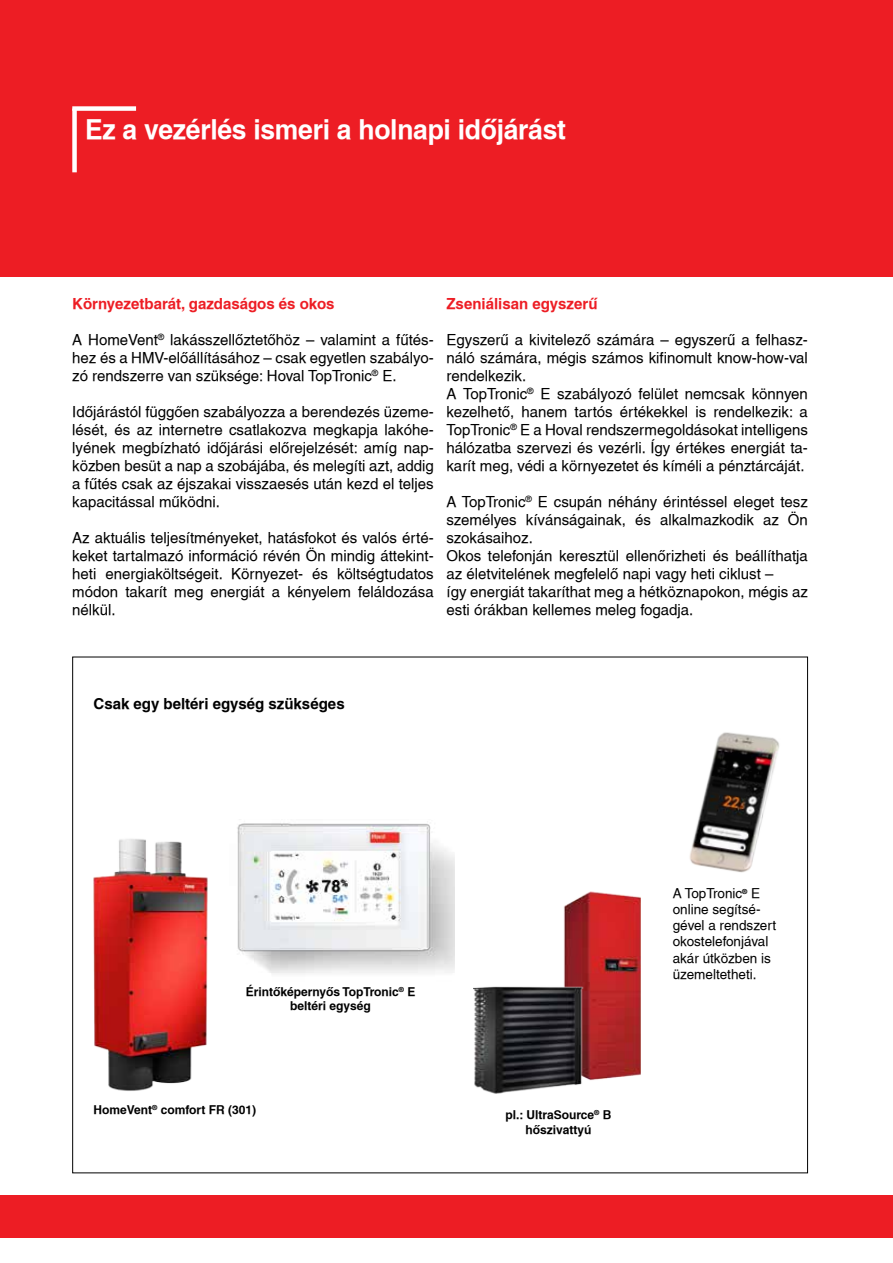
<style>
.page{position:relative;width:893px;height:1263px;background:#fff}
.page>*{position:absolute;margin:0;border:0;box-sizing:border-box;transform-origin:0 0}
.t1{font:700 27px "H Helvetica";letter-spacing:-.01em;color:#fff}
.t2{font:15px/18px "H Helvetica Normal";color:#000;text-align:justify}
.t3{font:700 15px "H Helvetica";color:#ed1d24}
.t4{font:700 15px "H Helvetica";color:#000}
.t5{font:13.5px/16.2px "H Helvetica Normal";color:#000}
.t6{font:700 12px/14.4px "H Helvetica";color:#000;text-align:center}
</style>
<div class="page">
<div style="left:0;top:1195px;width:893px;height:42px;background:#ed1d24"></div>
<div style="left:0;top:0;width:893px;height:276px;background:#ed1d24"></div>
<img style="left:237px;top:823px;width:218px;height:151px">
<div style="left:72px;top:106px;width:64px;height:5px;background:#fff"></div>
<div style="left:72px;top:109px;width:5px;height:63px;background:#fff"></div>
<img style="left:94px;top:839px;width:114px;height:252px">
<img style="left:564px;top:891px;width:77px;height:189px">
<img style="left:473px;top:976px;width:118px;height:118px">
<img style="left:689px;top:732px;width:91px;height:141px">
<h1 class="t1" style="left:85px;top:113px;width:482px">Ez a vezérlés ismeri a holnapi időjárást</h1>
<p class="t3" style="left:72px;top:294px;width:264px">Környezetbarát, gazdaságos és okos</p>
<p class="t2" style="left:72px;top:331px;width:363px">A HomeVent<sup>®</sup> lakásszellőztetőhöz — valamint a fűtés&shy;hez és a HMV-előállításához — csak egyetlen szabályo&shy;zó rendszerre van szüksége: Hoval TopTronic<sup>®</sup> E.</p>
<p class="t2" style="left:72px;top:403px;width:363px">Időjárástól függően szabályozza a berendezés üzeme&shy;lését, és az internetre csatlakozva megkapja lakóhe&shy;lyének megbízható időjárási előrejelzését: amíg nap&shy;közben besüt a nap a szobájába, és melegíti azt, addig a fűtés csak az éjszakai visszaesés után kezd el teljes kapacitással működni.</p>
<p class="t2" style="left:72px;top:529px;width:363px">Az aktuális teljesítményeket, hatásfokot és valós érté&shy;keket tartalmazó információ révén Ön mindig áttekint&shy;heti energiaköltségeit. Környezet- és költségtudatos módon takarít meg energiát a kényelem feláldozása nélkül.</p>
<p class="t3" style="left:446px;top:294px;width:153px">Zseniálisan egyszerű</p>
<p class="t2" style="left:446px;top:331px;width:363px;text-align:left">Egyszerű a kivitelező számára — egyszerű a felhasz&shy;náló számára, mégis számos kifinomult know-how-val rendelkezik.<br>A TopTronic<sup>®</sup> E szabályozó felület nemcsak könnyen kezelhető, hanem tartós értékekkel is rendelkezik: a TopTronic<sup>®</sup> E a Hoval rendszermegoldásokat intelligens hálózatba szervezi és vezérli. Így értékes energiát ta&shy;karít meg, védi a környezetet és kíméli a pénztárcáját.</p>
<p class="t2" style="left:446px;top:493px;width:363px;text-align:left">A TopTronic<sup>®</sup> E csupán néhány érintéssel eleget tesz személyes kívánságainak, és alkalmazkodik az Ön szokásaihoz.<br>Okos telefonján keresztül ellenőrizheti és beállíthatja az életvitelének megfelelő napi vagy heti ciklust —<br>így energiát takaríthat meg a hétköznapokon, mégis az esti órákban kellemes meleg fogadja.</p>
<p class="t4" style="left:94px;top:695px;width:253px">Csak egy beltéri egység szükséges</p>
<p class="t6" style="left:246px;top:984px;width:171px">Érintőképernyős TopTronic<sup>®</sup> E beltéri egység</p>
<p class="t5" style="left:673px;top:885px;width:105px">A TopTronic<sup>®</sup> E online segítsé&shy;gével a rendszert okostelefonjával akár útközben is üzemeltetheti.</p>
<p class="t6" style="left:94px;top:1102px;width:164px">HomeVent<sup>®</sup> comfort FR (301)</p>
<p class="t6" style="left:506px;top:1107px;width:107px">pl.: UltraSource<sup>®</sup> B hőszivattyú</p>
</div>
